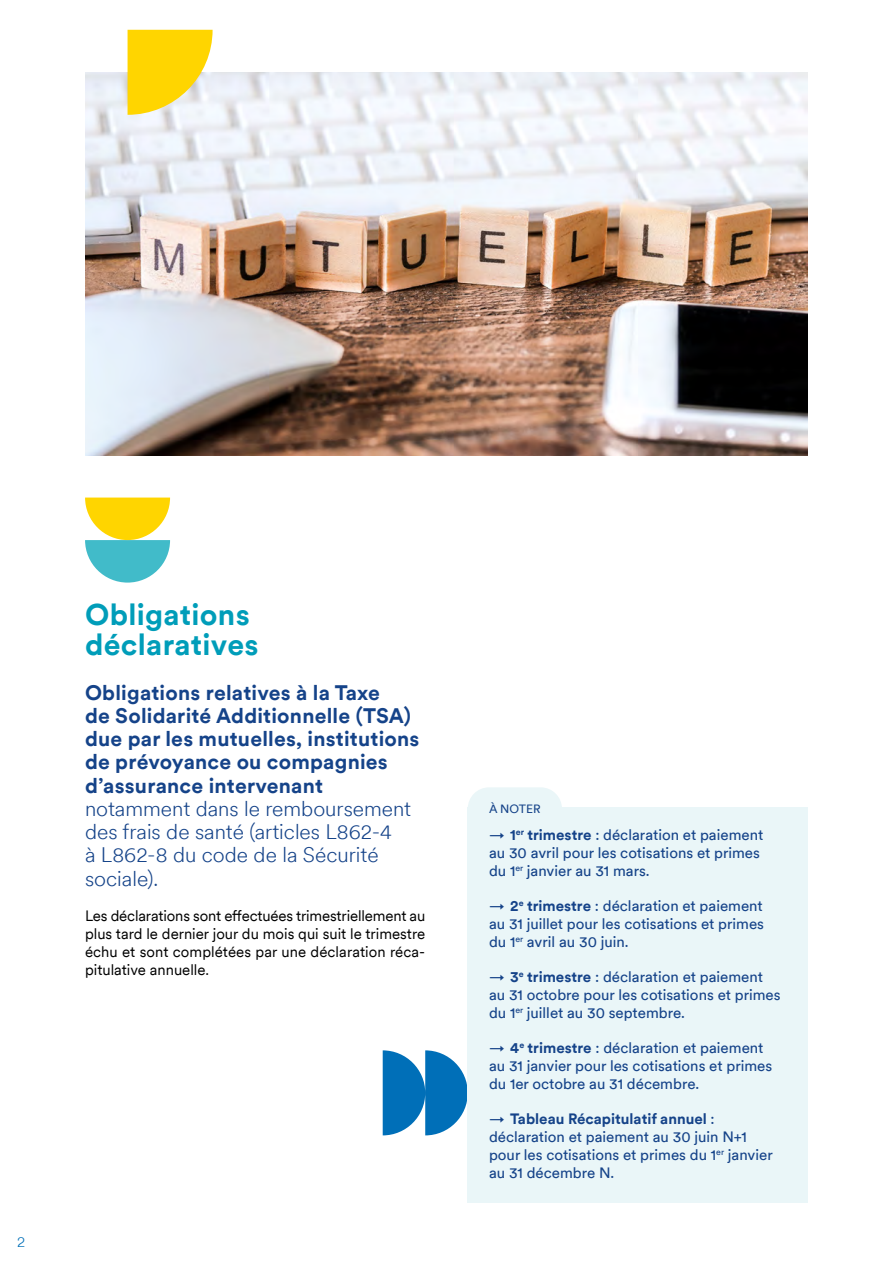
<style>
.page{position:relative;width:893px;height:1263px;background:#fff}
.page>*{position:absolute;margin:0;border:0;box-sizing:border-box;transform-origin:0 0}
.Titre_H1{font:700 30px/30px "Circular";letter-spacing:.01em;color:#009db9}
.Titre_H2{font:700 21px/23.2px "Circular";letter-spacing:.01em;color:#154389}
.t1{font:15px/18px "Circular";color:#154389}
.Texte{font:15px/18px "Circular";letter-spacing:.005em;color:#000;text-align:justify}
.t2{font:300 15px "Circular";color:#006fb8}
.t3{font:12px "Circular";color:#154389}
.s1{font-weight:300}
.s2{font-style:inherit}
.s3{font-weight:700}
</style>
<div class="page">
<img style="left:85px;top:72px;width:723px;height:383px">
<svg style="left:383px;top:1050px;width:85px;height:85px"></svg>
<svg style="left:128px;top:30px;width:85px;height:85px;background:#fada36"></svg>
<svg style="left:85px;top:497px;width:85px;height:86px"></svg>
<svg style="left:468px;top:787px;width:94px;height:20px;background:#ecf7f8"></svg>
<div style="left:468px;top:807px;width:340px;height:94px;background:#eaf6f8"></div>
<div style="left:468px;top:878px;width:340px;height:94px;background:#eaf6f8"></div>
<div style="left:468px;top:949px;width:340px;height:94px;background:#eaf6f8"></div>
<div style="left:468px;top:1020px;width:340px;height:94px;background:#eaf6f8"></div>
<div style="left:468px;top:1091px;width:340px;height:112px;background:#eaf6f8"></div>
<h1 class="Titre_H1" style="left:85px;top:598px;width:175px">Obligations déclaratives</h1>
<h2 class="Titre_H2" style="left:85px;top:680px;width:336px">Obligations relatives à la Taxe<br>de Solidarité Additionnelle (TSA) due par les mutuelles, institutions de prévoyance ou compagnies d’assurance intervenant <span class="s1">notamment dans le remboursement des frais de santé (articles L862‑4<br>à L862‑8 du code de la Sécurité sociale).</span></h2>
<p class="Texte" style="left:85px;top:906px;width:342px">Les déclarations sont effectuées trimestriellement au plus tard le dernier jour du mois qui suit le trimestre échu et sont complétées par une déclaration réca&shy;pitulative annuelle.</p>
<p class="t2" style="left:17px;top:1232px;width:10px">2</p>
<p class="t3" style="left:489px;top:801px;width:53px">À NOTER</p>
<p class="t1" style="left:489px;top:825px;width:276px"><span class="s2">→</span> <span class="s3">1</span><sup>er</sup> <span class="s3">trimestre</span> : déclaration et paiement au 30 avril pour les cotisations et primes du 1<sup>er</sup> janvier au 31 mars.</p>
<p class="t1" style="left:489px;top:896px;width:277px;text-align:justify"><span class="s2">→</span> <span class="s3">2</span><sup>e</sup> <span class="s3">trimestre</span> : déclaration et paiement au 31 juillet pour les cotisations et primes du 1<sup>er</sup> avril au 30 juin.</p>
<p class="t1" style="left:489px;top:967px;width:293px"><span class="s2">→</span> <span class="s3">3</span><sup>e</sup> <span class="s3">trimestre</span> : déclaration et paiement au 31 octobre pour les cotisations et primes du 1<sup>er</sup> juillet au 30 septembre.</p>
<p class="t1" style="left:489px;top:1038px;width:285px"><span class="s2">→</span> <span class="s3">4</span><sup>e</sup> <span class="s3">trimestre</span> : déclaration et paiement au 31 janvier pour les cotisations et primes du 1er octobre au 31 décembre.</p>
<p class="t1" style="left:489px;top:1109px;width:285px"><span class="s2">→</span> <span class="s3">Tableau Récapitulatif annuel</span> : déclaration et paiement au 30 juin N+1 pour les cotisations et primes du 1<sup>er</sup> janvier au 31 décembre N.</p>
</div>
